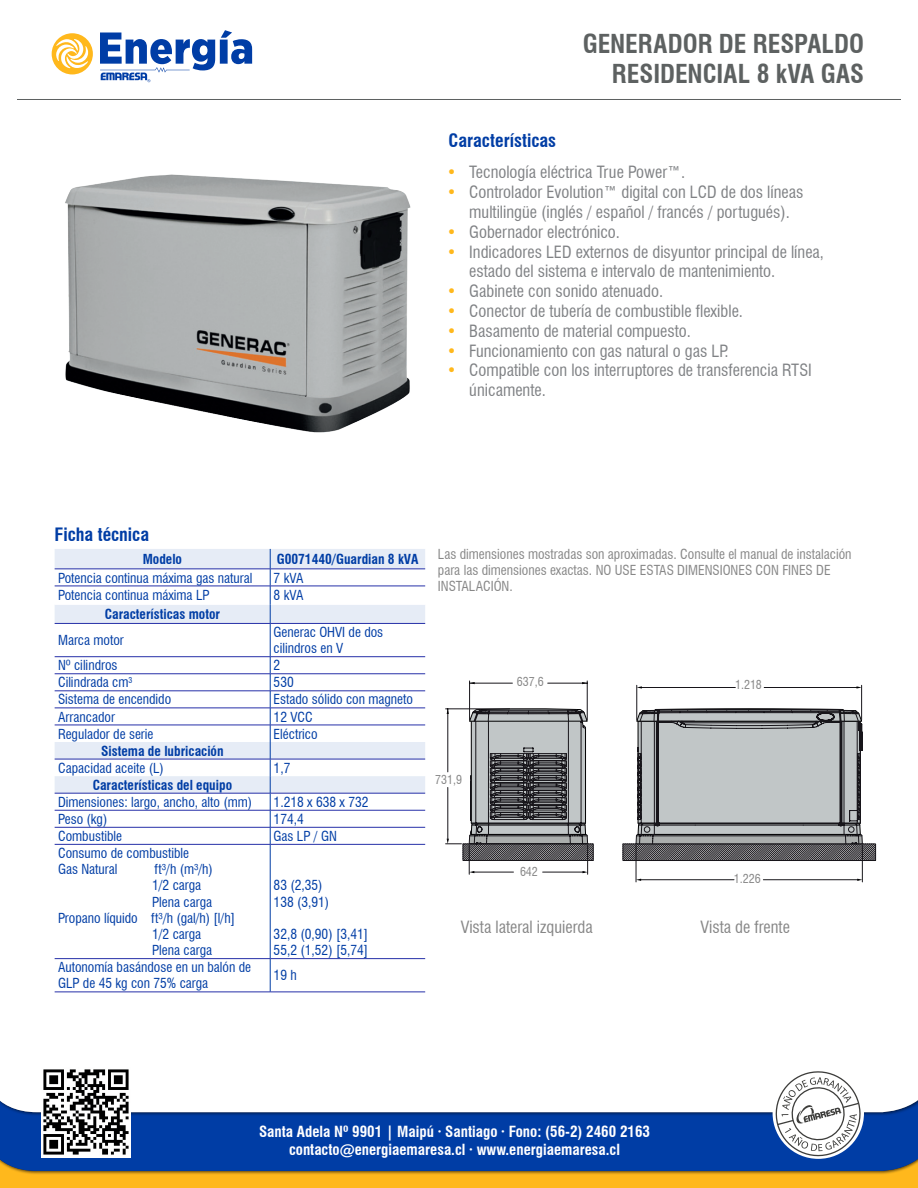
<style>
.page{position:relative;width:918px;height:1188px;background:#fff}
.page>*{position:absolute;margin:0;border:0;box-sizing:border-box;transform-origin:0 0}
.TITLES{font:700 condensed 25.5px "Swiss 721 BT";color:#5d6161}
.t1{font:700 condensed 18px "Swiss 721 BT";color:#003da5}
.t2{font:condensed 16.5px/19.8px "Swiss 721 BT";color:#808285}
.t3{font:condensed 16.5px "Swiss 721 BT";color:#878787}
.t4{font:700 condensed 15px/18px "Swiss 721 BT";color:#fff;text-align:center}
.t5{font:condensed 13.5px/16.2px "Swiss 721 BT";color:#003da5}
.t6{font:condensed 13.5px/16.2px "Swiss 721 BT";color:#878787}
.t7{font:700 condensed 13.5px "Swiss 721 BT";color:#003da5}
.t8{font:condensed 12px "Swiss 721 BT";color:#878787}
.s1{color:#ffb81c}
</style>
<div class="page">
<div style="left:0;top:1060px;width:918px;height:128px;background:#231f20;opacity:.75"></div>
<div style="left:0;top:1119px;width:918px;height:69px;background:#231f20;opacity:.75"></div>
<img style="left:65px;top:174px;width:346px;height:259px">
<hr style="left:469px;top:681px;width:1px;height:39px;background:#17151a">
<hr style="left:587px;top:681px;width:1px;height:39px;background:#17151a">
<hr style="left:470px;top:683px;width:42px;height:1px;background:#17151a">
<hr style="left:548px;top:683px;width:39px;height:1px;background:#17151a">
<hr style="left:637px;top:685px;width:1px;height:35px;background:#17151a">
<hr style="left:861px;top:685px;width:1px;height:35px;background:#17151a">
<hr style="left:640px;top:687px;width:95px;height:1px;background:#17151a">
<hr style="left:764px;top:687px;width:94px;height:1px;background:#17151a">
<svg style="left:637px;top:686px;width:5px;height:3px"></svg>
<svg style="left:856px;top:686px;width:6px;height:3px"></svg>
<hr style="left:636px;top:845px;width:1px;height:37px;background:#17151a">
<hr style="left:862px;top:845px;width:1px;height:37px;background:#17151a">
<svg style="left:446px;top:708px;width:430px;height:173px"></svg>
<hr style="left:448px;top:787px;width:1px;height:53px;background:#17151a">
<div style="left:55px;top:549px;width:215px;height:20px;background:#e6ecf6"></div>
<svg style="left:55px;top:570px;width:215px;height:422px"></svg>
<svg style="left:271px;top:959px;width:154px;height:33px"></svg>
<hr style="left:270px;top:845px;width:1px;height:113px;background:#003da5">
<hr style="left:270px;top:959px;width:1px;height:33px;background:#003da5">
<hr style="left:55px;top:569px;width:215px;height:1px;background:#2630a8">
<hr style="left:55px;top:586px;width:215px;height:1px;background:#2630a8">
<hr style="left:55px;top:656px;width:215px;height:1px;background:#2630a8">
<hr style="left:55px;top:674px;width:215px;height:1px;background:#2630a8">
<hr style="left:55px;top:691px;width:215px;height:1px;background:#2630a8">
<hr style="left:55px;top:708px;width:215px;height:1px;background:#2630a8">
<hr style="left:55px;top:725px;width:215px;height:1px;background:#2630a8">
<hr style="left:55px;top:810px;width:215px;height:1px;background:#2630a8">
<hr style="left:55px;top:827px;width:215px;height:1px;background:#2630a8">
<hr style="left:55px;top:844px;width:215px;height:1px;background:#2630a8">
<hr style="left:270px;top:844px;width:155px;height:1px;background:#2630a8">
<hr style="left:55px;top:958px;width:215px;height:1px;background:#2630a8">
<hr style="left:270px;top:958px;width:155px;height:1px;background:#2630a8">
<hr style="left:55px;top:992px;width:215px;height:1px;background:#2630a8">
<hr style="left:270px;top:992px;width:155px;height:1px;background:#2630a8">
<hr style="left:55px;top:623px;width:215px;height:1px;background:#2630a8">
<hr style="left:55px;top:793px;width:215px;height:1px;background:#2630a8">
<hr style="left:55px;top:759px;width:215px;height:1px;background:#2630a8">
<svg style="left:270px;top:549px;width:155px;height:295px"></svg>
<hr style="left:270px;top:793px;width:155px;height:1px;background:#2630a8">
<img style="left:41px;top:1067px;width:90px;height:90px">
<svg style="left:771px;top:1067px;width:94px;height:94px"></svg>
<svg style="left:52px;top:33px;width:41px;height:41px"></svg>
<svg style="left:100px;top:30px;width:152px;height:52px"></svg>
<hr style="left:17px;top:99px;width:884px;height:1px;background:#5d6161">
<p class="TITLES" style="left:583px;top:28px;width:283px">GENERADOR DE RESPALDO</p>
<p class="TITLES" style="left:612px;top:59px;width:254px">RESIDENCIAL 8 kVA GAS</p>
<p class="t1" style="left:449px;top:129px;width:109px">Características</p>
<p class="t2" style="left:447px;top:162px;width:240px"><span class="s1">•</span> Tecnología eléctrica True Power™.</p>
<p class="t2" style="left:447px;top:182px;width:358px;text-align:center"><span class="s1">•</span> Controlador Evolution™ digital con LCD de dos líneas multilingüe (inglés / español / francés / portugués).</p>
<p class="t2" style="left:447px;top:222px;width:175px"><span class="s1">•</span> Gobernador electrónico.</p>
<p class="t2" style="left:469px;top:242px;width:356px;text-indent:-22px"><span class="s1">•</span> Indicadores LED externos de disyuntor principal de línea, estado del sistema e intervalo de mantenimiento.</p>
<p class="t2" style="left:447px;top:281px;width:218px"><span class="s1">•</span> Gabinete con sonido atenuado.</p>
<p class="t2" style="left:447px;top:301px;width:298px"><span class="s1">•</span> Conector de tubería de combustible flexible.</p>
<p class="t2" style="left:447px;top:321px;width:246px"><span class="s1">•</span> Basamento de material compuesto.</p>
<p class="t2" style="left:447px;top:341px;width:283px"><span class="s1">•</span> Funcionamiento con gas natural o gas LP.</p>
<p class="t2" style="left:469px;top:360px;width:344px;text-indent:-22px"><span class="s1">•</span> Compatible con los interruptores de transferencia RTSI únicamente.</p>
<p class="t1" style="left:55px;top:524px;width:96px">Ficha técnica</p>
<p class="t7" style="left:143px;top:551px;width:41px">Modelo</p>
<p class="t7" style="left:277px;top:551px;width:143px">G0071440/Guardian 8 kVA</p>
<p class="t5" style="left:58px;top:570px;width:196px">Potencia continua máxima gas natural</p>
<p class="t5" style="left:274px;top:570px;width:32px">7 kVA</p>
<p class="t5" style="left:58px;top:587px;width:153px">Potencia continua máxima LP</p>
<p class="t5" style="left:274px;top:587px;width:32px">8 kVA</p>
<p class="t7" style="left:105px;top:606px;width:117px">Características motor</p>
<p class="t5" style="left:58px;top:632px;width:67px">Marca motor</p>
<p class="t5" style="left:274px;top:624px;width:111px">Generac OHVI de dos cilindros en V</p>
<p class="t5" style="left:58px;top:657px;width:61px">Nº cilindros</p>
<p class="t5" style="left:274px;top:657px;width:8px">2</p>
<p class="t5" style="left:58px;top:674px;width:76px">Cilindrada cm<sup>3</sup></p>
<p class="t5" style="left:274px;top:674px;width:22px">530</p>
<p class="t5" style="left:58px;top:691px;width:115px">Sistema de encendido</p>
<p class="t5" style="left:274px;top:691px;width:141px">Estado sólido con magneto</p>
<p class="t5" style="left:58px;top:709px;width:59px">Arrancador</p>
<p class="t5" style="left:274px;top:709px;width:41px">12 VCC</p>
<p class="t5" style="left:58px;top:726px;width:97px">Regulador de serie</p>
<p class="t5" style="left:274px;top:726px;width:46px">Eléctrico</p>
<p class="t7" style="left:101px;top:743px;width:124px">Sistema de lubricación</p>
<p class="t5" style="left:58px;top:760px;width:107px">Capacidad aceite (L)</p>
<p class="t5" style="left:274px;top:760px;width:18px">1,7</p>
<p class="t7" style="left:93px;top:777px;width:141px">Características del equipo</p>
<p class="t5" style="left:58px;top:794px;width:196px">Dimensiones: largo, ancho, alto (mm)</p>
<p class="t5" style="left:274px;top:794px;width:96px">1.218 x 638 x 732</p>
<p class="t5" style="left:58px;top:811px;width:51px">Peso (kg)</p>
<p class="t5" style="left:274px;top:811px;width:32px">174,4</p>
<p class="t5" style="left:58px;top:828px;width:66px">Combustible</p>
<p class="t5" style="left:274px;top:828px;width:65px">Gas LP / GN</p>
<p class="t5" style="left:58px;top:845px;width:133px">Consumo de combustible</p>
<p class="t5" style="left:58px;top:861px;width:61px">Gas Natural</p>
<p class="t5" style="left:155px;top:861px;width:60px">ft³/h (m³/h)</p>
<p class="t5" style="left:152px;top:877px;width:51px">1/2 carga</p>
<p class="t5" style="left:152px;top:894px;width:62px">Plena carga</p>
<p class="t5" style="left:58px;top:910px;width:178px">Propano líquido ft³/h (gal/h) [l/h]</p>
<p class="t5" style="left:152px;top:926px;width:51px">1/2 carga</p>
<p class="t5" style="left:152px;top:942px;width:62px">Plena carga</p>
<p class="t5" style="left:274px;top:877px;width:50px">83 (2,35)</p>
<p class="t5" style="left:274px;top:894px;width:57px">138 (3,91)</p>
<p class="t5" style="left:274px;top:926px;width:96px">32,8 (0,90) [3,41]</p>
<p class="t5" style="left:274px;top:942px;width:96px">55,2 (1,52) [5,74]</p>
<p class="t5" style="left:58px;top:959px;width:195px">Autonomía basándose en un balón de<br>GLP de 45 kg con 75% carga</p>
<p class="t5" style="left:274px;top:967px;width:25px">19 h</p>
<p class="t6" style="left:438px;top:546px;width:415px">Las dimensiones mostradas son aproximadas. Consulte el manual de instalación para las dimensiones exactas. NO USE ESTAS DIMENSIONES CON FINES DE<br>INSTALACIÓN.</p>
<p class="t8" style="left:435px;top:773px;width:28px">731,9</p>
<p class="t8" style="left:517px;top:675px;width:28px">637,6</p>
<p class="t8" style="left:520px;top:865px;width:19px">642</p>
<p class="t8" style="left:735px;top:678px;width:28px">1.218</p>
<p class="t8" style="left:734px;top:871px;width:28px">1.226</p>
<p class="t3" style="left:461px;top:917px;width:134px">Vista lateral izquierda</p>
<p class="t3" style="left:701px;top:917px;width:91px">Vista de frente</p>
<p class="t4" style="left:259px;top:1122px;width:392px">Santa Adela Nº 9901 | Maipú · Santiago · Fono: (56-2) 2460 2163 contacto@energiaemaresa.cl · www.energiaemaresa.cl</p>
</div>
